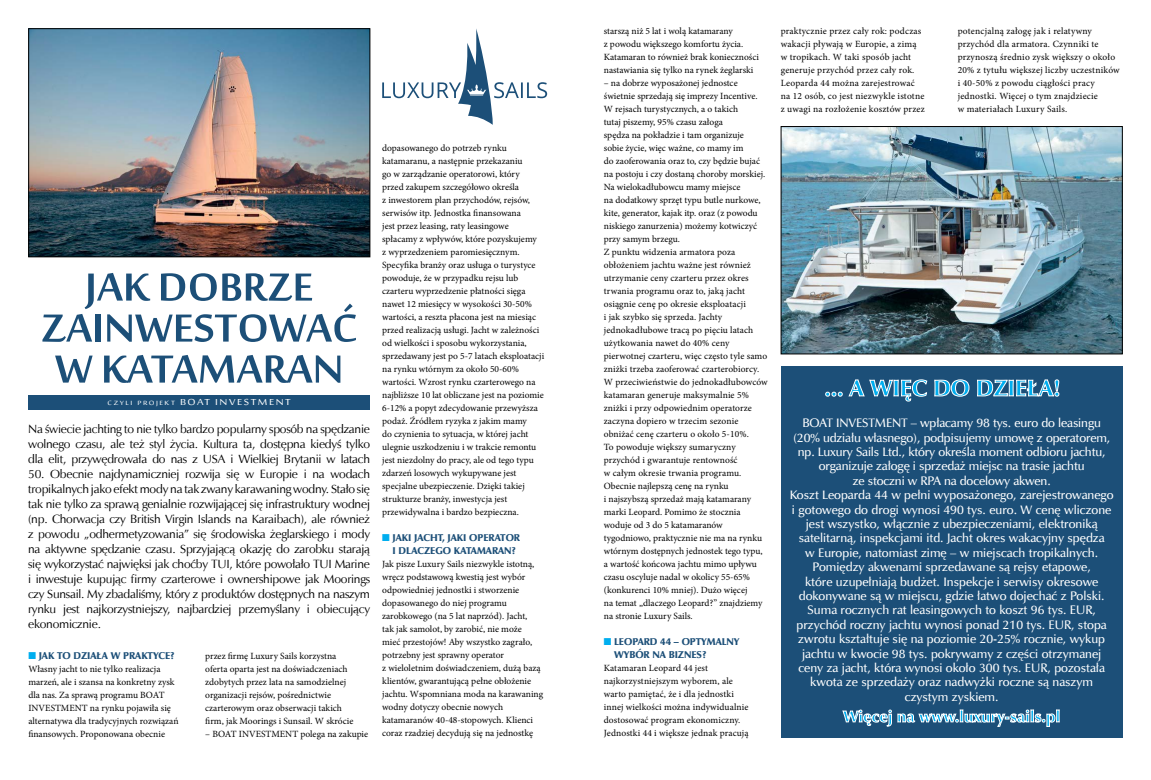
<style>
.page{position:relative;width:1151px;height:780px;background:#fff}
.page>*{position:absolute;margin:0;border:0;box-sizing:border-box;transform-origin:0 0}
.t1{font:700 54px/41px "Sakkal Majalla";color:#1c4f78;text-align:center}
.t2{font:12.4px/14.4px "Zapf Humnst Dm EU";color:#fff;text-align:center}
.t3{font:12px/15px "Zapf Humnst EU";letter-spacing:-.02em;color:#000;text-align:justify}
.t4{font:12px "Sakkal Majalla";letter-spacing:.11em;color:#fff;scale:1.2 1}
.t5{font:10px/13px "Zapf Humnst Ult EU";color:#1c4f78}
.t6{font:9.5px/13px "Minion Pro";color:#000}
.t7{font:9.5px/13px "Minion Pro";letter-spacing:.02em;color:#000}
.s1{font-size:8.4px}
.s2{color:#00aeef}
</style>
<div class="page">
<img style="left:30px;top:30px;width:338px;height:225px">
<div style="left:28px;top:28px;width:342px;height:229px;border:1px solid #000"></div>
<img style="left:783px;top:128px;width:338px;height:224px">
<div style="left:781px;top:126px;width:342px;height:228px;border:1px solid #000"></div>
<div style="left:781px;top:366px;width:342px;height:371px;background:#1c4f78"></div>
<svg style="left:382px;top:29px;width:165px;height:96px"></svg>
<div style="left:28px;top:395px;width:342px;height:14px;background:#1c4f78"></div>
<svg style="left:825px;top:379px;width:234px;height:22px"></svg>
<svg style="left:843px;top:709px;width:216px;height:17px"></svg>
<h1 class="t1" style="left:41px;top:270px;width:318px">JAK DOBRZE<br>ZAINWESTOWAĆ<br>W KATAMARAN</h1>
<p class="t4" style="left:108px;top:395px;width:154px"><span class="s1">czyli projekt</span> BOAT INVESTMENT</p>
<p class="t3" style="left:28px;top:422px;width:343px">Na świecie jachting to nie tylko bardzo popularny sposób na spędzanie wolnego czasu, ale też styl życia. Kultura ta, dostępna kiedyś tylko dla elit, przywędrowała do nas z USA i Wielkiej Brytanii w latach</p>
<p class="t3" style="left:28px;top:467px;width:343px">50. Obecnie najdynamiczniej rozwija się w Europie i na wodach tropikalnych jako efekt mody na tak zwany karawaning wodny. Stało się tak nie tylko za sprawą genialnie rozwijającej się infrastruktury wodnej (np. Chorwacja czy British Virgin Islands na Karaibach), ale również z powodu „odhermetyzowania” się środowiska żeglarskiego i mody na aktywne spędzanie czasu. Sprzyjającą okazję do zarobku starają się wykorzystać najwięksi jak choćby TUI, które powołało TUI Marine i inwestuje kupując firmy czarterowe i ownershipowe jak Moorings czy Sunsail. My zbadaliśmy, który z produktów dostępnych na naszym rynku jest najkorzystniejszy, najbardziej przemyślany i obiecujący ekonomicznie.</p>
<p class="t5" style="left:28px;top:649px;width:148px"><span class="s2">■</span> JAK TO DZIAŁA W PRAKTYCE?</p>
<p class="t6" style="left:28px;top:662px;width:152px">Własny jacht to nie tylko realizacja marzeń, ale i szansa na konkretny zysk dla nas. Za sprawą programu BOAT INVESTMENT na rynku pojawiła się alternatywa dla tradycyjnych rozwiązań finansowych. Proponowana obecnie</p>
<p class="t6" style="left:205px;top:649px;width:150px">przez firmę Luxury Sails korzystna oferta oparta jest na doświadczeniach zdobytych przez lata na samodzielnej organizacji rejsów, pośrednictwie czarterowym oraz obserwacji takich firm, jak Moorings i Sunsail. W skrócie</p>
<p class="t6" style="left:205px;top:727px;width:164px">– BOAT INVESTMENT polega na zakupie</p>
<p class="t6" style="left:382px;top:141px;width:164px">dopasowanego do potrzeb rynku katamaranu, a następnie przekazaniu<br>go w zarządzanie operatorowi, który<br>przed zakupem szczegółowo określa<br>z inwestorem plan przychodów, rejsów, serwisów itp. Jednostka finansowana<br>jest przez leasing, raty leasingowe spłacamy z wpływów, które pozyskujemy<br>z wyprzedzeniem paromiesięcznym.<br>Specyfika branży oraz usługa o turystyce powoduje, że w przypadku rejsu lub czarteru wyprzedzenie płatności sięga nawet 12 miesięcy w wysokości 30-50% wartości, a reszta płacona jest na miesiąc przed realizacją usługi. Jacht w zależności od wielkości i sposobu wykorzystania, sprzedawany jest po 5-7 latach eksploatacji na rynku wtórnym za około 50-60% wartości. Wzrost rynku czarterowego na najbliższe 10 lat obliczane jest na poziomie 6-12% a popyt zdecydowanie przewyższa podaż. Źródłem ryzyka z jakim mamy<br>do czynienia to sytuacja, w której jacht ulegnie uszkodzeniu i w trakcie remontu jest niezdolny do pracy, ale od tego typu zdarzeń losowych wykupywane jest specjalne ubezpieczenie. Dzięki takiej strukturze branży, inwestycja jest przewidywalna i bardzo bezpieczna.</p>
<p class="t5" style="left:393px;top:532px;width:129px;text-indent:-10px"><span class="s2">■</span> JAKI JACHT, JAKI OPERATOR<br>I DLACZEGO KATAMARAN?</p>
<p class="t6" style="left:382px;top:558px;width:162px">Jak pisze Luxury Sails niezwykle istotną, wręcz podstawową kwestią jest wybór odpowiedniej jednostki i stworzenie dopasowanego do niej programu zarobkowego (na 5 lat naprzód). Jacht,<br>tak jak samolot, by zarobić, nie może<br>mieć przestojów! Aby wszystko zagrało, potrzebny jest sprawny operator<br>z wieloletnim doświadczeniem, dużą bazą klientów, gwarantującą pełne obłożenie jachtu. Wspomniana moda na karawaning wodny dotyczy obecnie nowych katamaranów 40-48-stopowych. Klienci coraz rzadziej decydują się na jednostkę</p>
<p class="t6" style="left:604px;top:24px;width:157px">starszą niż 5 lat i wolą katamarany<br>z powodu większego komfortu życia.<br>Katamaran to również brak konieczności nastawiania się tylko na rynek żeglarski</p>
<p class="t6" style="left:604px;top:76px;width:165px">– na dobrze wyposażonej jednostce świetnie sprzedają się imprezy Incentive.<br>W rejsach turystycznych, a o takich<br>tutaj piszemy, 95% czasu załoga<br>spędza na pokładzie i tam organizuje<br>sobie życie, więc ważne, co mamy im<br>do zaoferowania oraz to, czy będzie bujać na postoju i czy dostaną choroby morskiej.<br>Na wielokadłubowcu mamy miejsce<br>na dodatkowy sprzęt typu butle nurkowe, kite, generator, kajak itp. oraz (z powodu niskiego zanurzenia) możemy kotwiczyć przy samym brzegu.<br>Z punktu widzenia armatora poza obłożeniem jachtu ważne jest również utrzymanie ceny czarteru przez okres trwania programu oraz to, jaką jacht osiągnie cenę po okresie eksploatacji<br>i jak szybko się sprzeda. Jachty jednokadłubowe tracą po pięciu latach użytkowania nawet do 40% ceny pierwotnej czarteru, więc często tyle samo zniżki trzeba zaoferować czarterobiorcy.<br>W przeciwieństwie do jednokadłubowców katamaran generuje maksymalnie 5% zniżki i przy odpowiednim operatorze zaczyna dopiero w trzecim sezonie obniżać cenę czarteru o około 5-10%.<br>To powoduje większy sumaryczny przychód i gwarantuje rentowność<br>w całym okresie trwania programu.<br>Obecnie najlepszą cenę na rynku<br>i najszybszą sprzedaż mają katamarany marki Leopard. Pomimo że stocznia woduje od 3 do 5 katamaranów tygodniowo, praktycznie nie ma na rynku wtórnym dostępnych jednostek tego typu, a wartość końcowa jachtu mimo upływu czasu oscyluje nadal w okolicy 55-65% (konkurenci 10% mniej). Dużo więcej<br>na temat „dlaczego Leopard?” znajdziemy na stronie Luxury Sails.</p>
<p class="t5" style="left:614px;top:636px;width:127px;text-indent:-10px"><span class="s2">■</span> LEOPARD 44 – OPTYMALNY<br>WYBÓR NA BIZNES?</p>
<p class="t6" style="left:604px;top:661px;width:146px">Katamaran Leopard 44 jest najkorzystniejszym wyborem, ale warto pamiętać, że i dla jednostki innej wielkości można indywidualnie dostosować program ekonomiczny.<br>Jednostki 44 i większe jednak pracują</p>
<p class="t7" style="left:781px;top:24px;width:146px">praktycznie przez cały rok: podczas wakacji pływają w Europie, a zimą w tropikach. W taki sposób jacht generuje przychód przez cały rok.<br>Leoparda 44 można zarejestrować na 12 osób, co jest niezwykle istotne z uwagi na rozłożenie kosztów przez</p>
<p class="t7" style="left:958px;top:24px;width:164px">potencjalną załogę jak i relatywny przychód dla armatora. Czynniki te przynoszą średnio zysk większy o około 20% z tytułu większej liczby uczestników i 40-50% z powodu ciągłości pracy jednostki. Więcej o tym znajdziecie<br>w materiałach Luxury Sails.</p>
<p class="t2" style="left:790px;top:416px;width:325px">BOAT INVESTMENT – wpłacamy 98 tys. euro do leasingu (20% udziału własnego), podpisujemy umowę z operatorem, np. Luxury Sails Ltd., który określa moment odbioru jachtu, organizuje załogę i sprzedaż miejsc na trasie jachtu<br>ze stoczni w RPA na docelowy akwen.<br>Koszt Leoparda 44 w pełni wyposażonego, zarejestrowanego i gotowego do drogi wynosi 490 tys. euro. W cenę wliczone jest wszystko, włącznie z ubezpieczeniami, elektroniką satelitarną, inspekcjami itd. Jacht okres wakacyjny spędza<br>w Europie, natomiast zimę – w miejscach tropikalnych.<br>Pomiędzy akwenami sprzedawane są rejsy etapowe,<br>które uzupełniają budżet. Inspekcje i serwisy okresowe dokonywane są w miejscu, gdzie łatwo dojechać z Polski.<br>Suma rocznych rat leasingowych to koszt 96 tys. EUR, przychód roczny jachtu wynosi ponad 210 tys. EUR, stopa zwrotu kształtuje się na poziomie 20-25% rocznie, wykup jachtu w kwocie 98 tys. pokrywamy z części otrzymanej ceny za jacht, która wynosi około 300 tys. EUR, pozostała kwota ze sprzedaży oraz nadwyżki roczne są naszym czystym zyskiem.</p>
</div>
